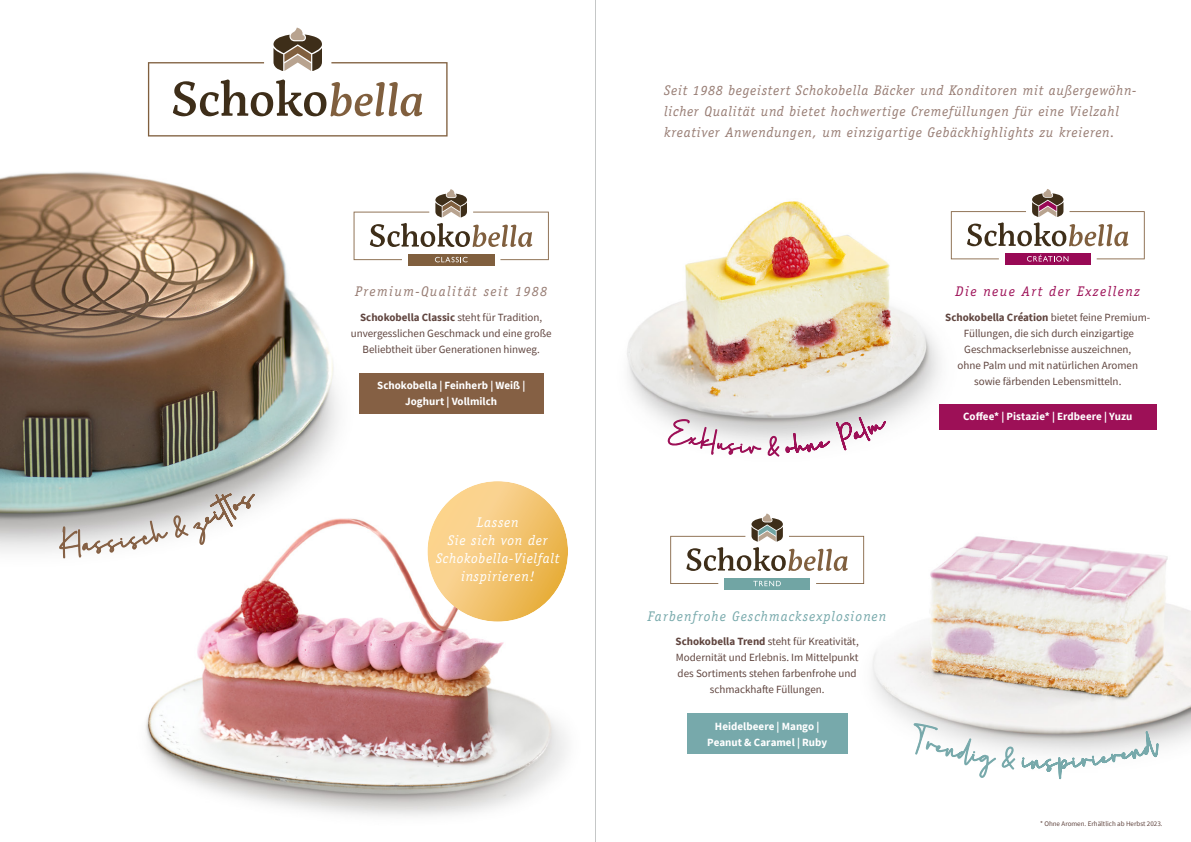
<style>
.page{position:relative;width:1191px;height:842px;background:#fff}
.page>*{position:absolute;margin:0;border:0;box-sizing:border-box;transform-origin:0 0}
.t1{font:italic 14px/21px "Officina Serif Std";letter-spacing:.05em;color:#977c73}
.t2{font:italic 14px/18px "Officina Serif Std";letter-spacing:.05em;color:#fff;text-align:center}
.t3{font:italic 14px "Officina Serif Std";letter-spacing:.075em;color:#77a9ab}
.t4{font:italic 14px "Officina Serif Std";letter-spacing:.1em;color:#977c73}
.t5{font:italic 14px "Officina Serif Std";letter-spacing:.1em;color:#9d1057}
.t6{font:11px/16px "Source Sans Pro";color:#60453f;text-align:center}
.t7{font:700 11px/16px "Source Sans Pro";color:#fff;text-align:center}
.t8{font:7px "Source Sans Pro";color:#60453f}
.s1{font-weight:700}
</style>
<div class="page">
<img style="left:0;top:27px;width:1191px;height:789px">
<div style="left:408px;top:254px;width:86px;height:12px;background:#805f3e"></div>
<svg style="left:353px;top:189px;width:196px;height:73px"></svg>
<div style="left:359px;top:373px;width:184px;height:40px;background:#856044"></div>
<div style="left:724px;top:578px;width:86px;height:11px;background:#71a5a4"></div>
<svg style="left:670px;top:513px;width:194px;height:73px"></svg>
<div style="left:687px;top:714px;width:160px;height:40px;background:#77a9ab"></div>
<div style="left:1005px;top:253px;width:85px;height:12px;background:#980955"></div>
<svg style="left:951px;top:189px;width:193px;height:73px"></svg>
<div style="left:939px;top:404px;width:217px;height:25px;background:#9d1057"></div>
<svg style="left:148px;top:28px;width:299px;height:108px"></svg>
<svg style="left:668px;top:419px;width:93px;height:36px"></svg>
<svg style="left:767px;top:417px;width:118px;height:39px"></svg>
<svg style="left:914px;top:723px;width:81px;height:55px"></svg>
<svg style="left:1001px;top:732px;width:157px;height:47px"></svg>
<svg style="left:59px;top:494px;width:195px;height:79px"></svg>
<svg style="left:427px;top:481px;width:141px;height:141px"></svg>
<hr style="left:595px;top:0;width:1px;height:842px;background:#c5c7c7">
<p class="t4" style="left:355px;top:286px;width:194px">Premium-Qualität seit 1988</p>
<p class="t6" style="left:351px;top:310px;width:202px"><span class="s1">Schokobella Classic</span> steht für Tradition, unvergesslichen Geschmack und eine große<br>Beliebtheit über Generationen hinweg.</p>
<p class="t7" style="left:377px;top:378px;width:150px">Schokobella | Feinherb | Weiß |<br>Joghurt | Vollmilch</p>
<p class="t2" style="left:436px;top:514px;width:125px">Lassen<br>Sie sich von der<br>Schokobella-Vielfalt inspirieren!</p>
<p class="t1" style="left:664px;top:80px;width:473px">Seit 1988 begeistert Schokobella Bäcker und Konditoren mit außergewöhn - licher Qualität und bietet hochwertige Cremefüllungen für eine Vielzahl kreativer Anwendungen, um einzigartige Gebäckhighlights zu kreieren.</p>
<p class="t5" style="left:955px;top:286px;width:186px">Die neue Art der Exzellenz</p>
<p class="t6" style="left:945px;top:310px;width:207px"><span class="s1">Schokobella Création</span> bietet feine Premium-Füllungen, die sich durch einzigartige Geschmacks erlebnisse auszeichnen,<br>ohne Palm und mit natürlichen Aromen sowie färbenden Lebensmitteln.</p>
<p class="t3" style="left:648px;top:611px;width:240px">Farbenfrohe Geschmacksexplosionen</p>
<p class="t6" style="left:675px;top:634px;width:185px"><span class="s1">Schokobella Trend</span> steht für Kreativität, Modernität und Erlebnis. Im Mittelpunkt des Sortiments stehen farbenfrohe und schmackhafte Füllungen.</p>
<p class="t7" style="left:707px;top:718px;width:121px">Heidelbeere | Mango |<br>Peanut &amp; Caramel | Ruby</p>
<p class="t7" style="left:963px;top:408px;width:171px">Coffee* | Pistazie* | Erdbeere | Yuzu</p>
<p class="t8" style="left:1040px;top:820px;width:124px">* Ohne Aromen. Erhältlich ab Herbst 2023.</p>
</div>
